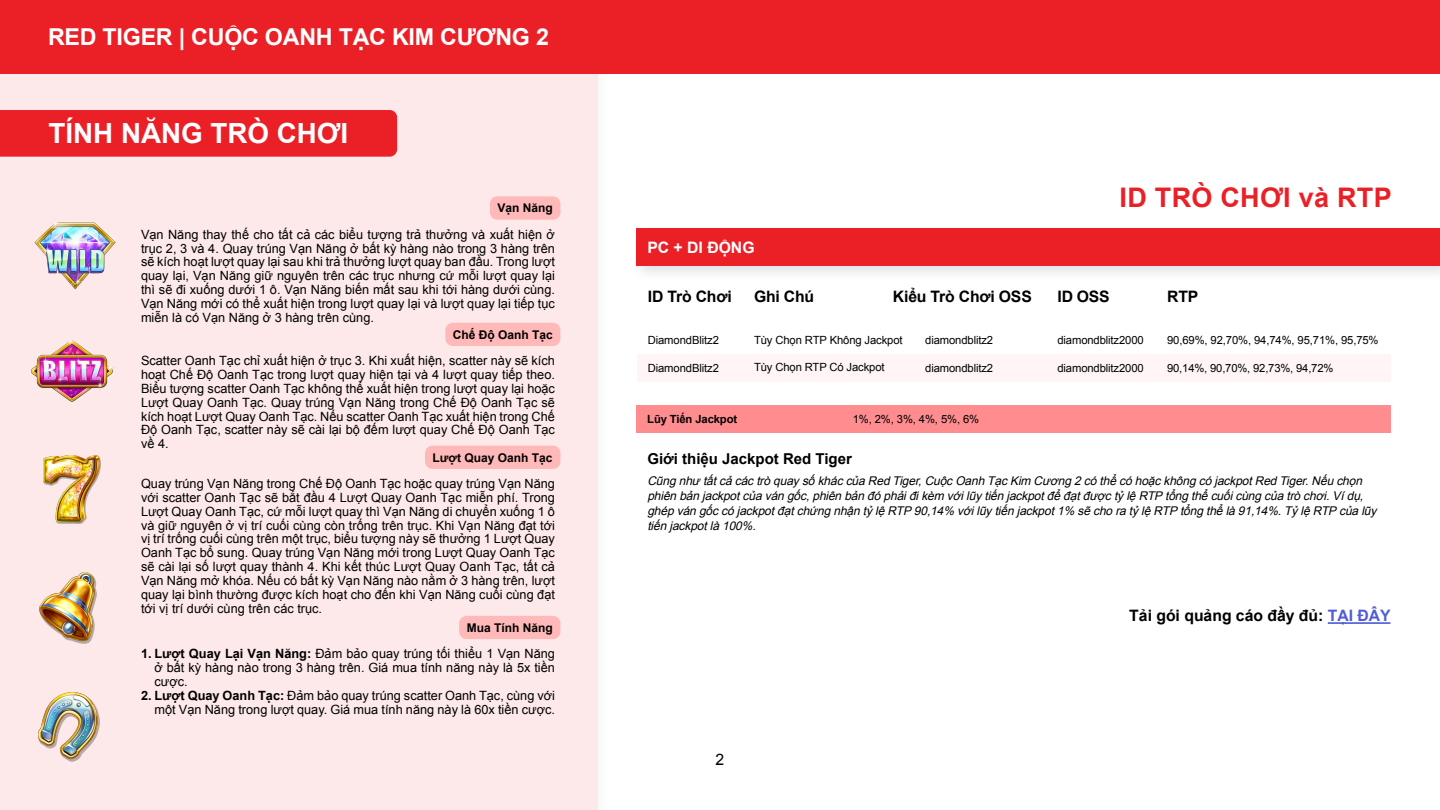
<style>
.page{position:relative;width:1440px;height:810px;background:#fff}
.page>*{position:absolute;margin:0;border:0;box-sizing:border-box;transform-origin:0 0}
.t1{font:700 27.75px "Arial";color:#fff}
.t2{font:700 27px "Arial";letter-spacing:.01em;color:#eb2027}
.t3{font:700 23.25px "Arial";letter-spacing:-.01em;color:#fff}
.t4{font:700 15.75px "Arial";letter-spacing:-.01em;color:#000}
.t5{font:700 15.75px "Arial";color:#fff}
.t6{font:15.75px "Arial";color:#000}
.t7{font:700 15px "Arial";color:#000}
.t8{font:12.75px/13.9px "Arial";color:#000;text-align:justify}
.t9{font:italic 12px/15px "Arial";letter-spacing:-.01em;color:#000}
.t10{font:700 12px "Arial";color:#000}
.t11{font:11.25px "Arial";letter-spacing:-.01em;color:#000}
.t12{font:700 11.25px "Arial";letter-spacing:-.01em;color:#000}
.s1{font-weight:700}
.s2{color:#4f5cd6}
</style>
<div class="page">
<div style="left:0;top:0;width:598px;height:810px;background:#fde9e9"></div>
<div style="left:637px;top:354px;width:753px;height:28px;background:#fff5f6"></div>
<div style="left:636px;top:405px;width:754px;height:28px;background:#ff8c8f"></div>
<img style="left:34px;top:222px;width:82px;height:67px">
<img style="left:44px;top:455px;width:56px;height:68px">
<img style="left:40px;top:573px;width:57px;height:70px">
<img style="left:38px;top:693px;width:62px;height:69px">
<img style="left:32px;top:340px;width:82px;height:62px">
<div style="left:0;top:0;width:1440px;height:74px;background:#eb2027"></div>
<div style="left:0;top:110px;width:397px;height:47px;background:#eb2027"></div>
<div style="left:630px;top:223px;width:810px;height:59px;background:#000;opacity:.12"></div>
<div style="left:636px;top:229px;width:804px;height:37px;background:#eb2027"></div>
<div style="left:490px;top:196px;width:70px;height:24px;background:#ffb9b8;border-radius:8px"></div>
<div style="left:445px;top:323px;width:115px;height:23px;background:#ffb9b8;border-radius:8px"></div>
<div style="left:425px;top:446px;width:135px;height:23px;background:#ffb9b8;border-radius:8px"></div>
<div style="left:459px;top:616px;width:101px;height:23px;background:#ffb9b8;border-radius:8px"></div>
<hr style="left:1328px;top:622px;width:63px;height:2px;background:#4f5cd6">
<h3 class="t3" style="left:48px;top:22px;width:502px">RED TIGER | CUỘC OANH TẠC KIM CƯƠNG 2</h3>
<h1 class="t1" style="left:49px;top:115px;width:301px">TÍNH NĂNG TRÒ CHƠI</h1>
<p class="t10" style="left:497px;top:200px;width:57px">Vạn Năng</p>
<p class="t8" style="left:141px;top:227px;width:416px">Vạn Năng thay thế cho tất cả các biểu tượng trả thưởng và xuất hiện ở trục 2, 3 và 4. Quay trúng Vạn Năng ở bất kỳ hàng nào trong 3 hàng trên sẽ kích hoạt lượt quay lại sau khi trả thưởng lượt quay ban đầu. Trong lượt quay lại, Vạn Năng giữ nguyên trên các trục nhưng cứ mỗi lượt quay lại thì sẽ đi xuống dưới 1 ô. Vạn Năng biến mất sau khi tới hàng dưới cùng.<br>Vạn Năng mới có thể xuất hiện trong lượt quay lại và lượt quay lại tiếp tục miễn là có Vạn Năng ở 3 hàng trên cùng.</p>
<p class="t10" style="left:453px;top:327px;width:102px">Chế Độ Oanh Tạc</p>
<p class="t8" style="left:141px;top:354px;width:416px">Scatter Oanh Tạc chỉ xuất hiện ở trục 3. Khi xuất hiện, scatter này sẽ kích hoạt Chế Độ Oanh Tạc trong lượt quay hiện tại và 4 lượt quay tiếp theo.<br>Biểu tượng scatter Oanh Tạc không thể xuất hiện trong lượt quay lại hoặc Lượt Quay Oanh Tạc. Quay trúng Vạn Năng trong Chế Độ Oanh Tạc sẽ kích hoạt Lượt Quay Oanh Tạc. Nếu scatter Oanh Tạc xuất hiện trong Chế Độ Oanh Tạc, scatter này sẽ cài lại bộ đếm lượt quay Chế Độ Oanh Tạc về 4.</p>
<p class="t10" style="left:433px;top:449px;width:121px">Lượt Quay Oanh Tạc</p>
<p class="t8" style="left:141px;top:477px;width:416px">Quay trúng Vạn Năng trong Chế Độ Oanh Tạc hoặc quay trúng Vạn Năng với scatter Oanh Tạc sẽ bắt đầu 4 Lượt Quay Oanh Tạc miễn phí. Trong Lượt Quay Oanh Tạc, cứ mỗi lượt quay thì Vạn Năng di chuyển xuống 1 ô và giữ nguyên ở vị trí cuối cùng còn trống trên trục. Khi Vạn Năng đạt tới vị trí trống cuối cùng trên một trục, biểu tượng này sẽ thưởng 1 Lượt Quay Oanh Tạc bổ sung. Quay trúng Vạn Năng mới trong Lượt Quay Oanh Tạc sẽ cài lại số lượt quay thành 4. Khi kết thúc Lượt Quay Oanh Tạc, tất cả Vạn Năng mở khóa. Nếu có bất kỳ Vạn Năng nào nằm ở 3 hàng trên, lượt quay lại bình thường được kích hoạt cho đến khi Vạn Năng cuối cùng đạt tới vị trí dưới cùng trên các trục.</p>
<p class="t10" style="left:467px;top:620px;width:88px">Mua Tính Năng</p>
<p class="t8" style="left:155px;top:647px;width:402px;text-indent:-14px"><span class="s1">1. Lượt Quay Lại Vạn Năng:</span> Đảm bảo quay trúng tối thiểu 1 Vạn Năng ở bất kỳ hàng nào trong 3 hàng trên. Giá mua tính năng này là 5x tiền cược.</p>
<p class="t8" style="left:141px;top:688px;width:416px;text-align:right"><span class="s1">2. Lượt Quay Oanh Tạc:</span> Đảm bảo quay trúng scatter Oanh Tạc, cùng với một Vạn Năng trong lượt quay. Giá mua tính năng này là 60x tiền cược.</p>
<p class="t5" style="left:647px;top:237px;width:109px">PC + DI ĐỘNG</p>
<p class="t4" style="left:648px;top:286px;width:86px">ID Trò Chơi</p>
<p class="t11" style="left:648px;top:333px;width:73px">DiamondBlitz2</p>
<p class="t11" style="left:648px;top:360px;width:73px">DiamondBlitz2</p>
<p class="t4" style="left:893px;top:286px;width:140px">Kiểu Trò Chơi OSS</p>
<p class="t11" style="left:925px;top:333px;width:70px">diamondblitz2</p>
<p class="t11" style="left:925px;top:360px;width:70px">diamondblitz2</p>
<p class="t4" style="left:754px;top:286px;width:62px">Ghi Chú</p>
<p class="t11" style="left:754px;top:333px;width:150px">Tùy Chọn RTP Không Jackpot</p>
<p class="t11" style="left:754px;top:360px;width:132px">Tùy Chọn RTP Có Jackpot</p>
<p class="t12" style="left:647px;top:412px;width:92px">Lũy Tiến Jackpot</p>
<p class="t11" style="left:853px;top:412px;width:128px">1%, 2%, 3%, 4%, 5%, 6%</p>
<h2 class="t2" style="left:1120px;top:180px;width:274px">ID TRÒ CHƠI và RTP</h2>
<p class="t4" style="left:1057px;top:286px;width:54px">ID OSS</p>
<p class="t11" style="left:1057px;top:333px;width:88px">diamondblitz2000</p>
<p class="t11" style="left:1057px;top:360px;width:88px">diamondblitz2000</p>
<p class="t4" style="left:1167px;top:286px;width:33px">RTP</p>
<p class="t11" style="left:1167px;top:333px;width:213px">90,69%, 92,70%, 94,74%, 95,71%, 95,75%</p>
<p class="t11" style="left:1167px;top:360px;width:168px">90,14%, 90,70%, 92,73%, 94,72%</p>
<p class="t7" style="left:647px;top:449px;width:206px">Giới thiệu Jackpot Red Tiger</p>
<p class="t9" style="left:647px;top:474px;width:734px">Cũng như tấtcả cáctrò quaysố kháccủa Red Tiger,CuộcOanh TạcKim Cương 2 có thể có hoặckhông có jackpotRed Tiger.Nếu chọn phiên bản jackpotcủa ván gốc,phiên bản đó phảiđikèm vớilũytiến jackpotđể đạtđượctỷlệ RTP tổng thể cuốicùng của trò chơi.Vídụ, ghép ván gốccó jackpotđạtchứng nhận tỷlệ RTP 90,14% vớilũytiến jackpot1% sẽ cho ra tỷlệ RTP tổng thể là 91,14%.Tỷlệ RTP của lũy tiến jackpotlà 100%.</p>
<p class="t6" style="left:716px;top:749px;width:10px">2</p>
<p class="t4" style="left:1129px;top:605px;width:263px">Tải gói quảng cáo đầy đủ: <span class="s2">TẠI ĐÂY</span></p>
</div>
